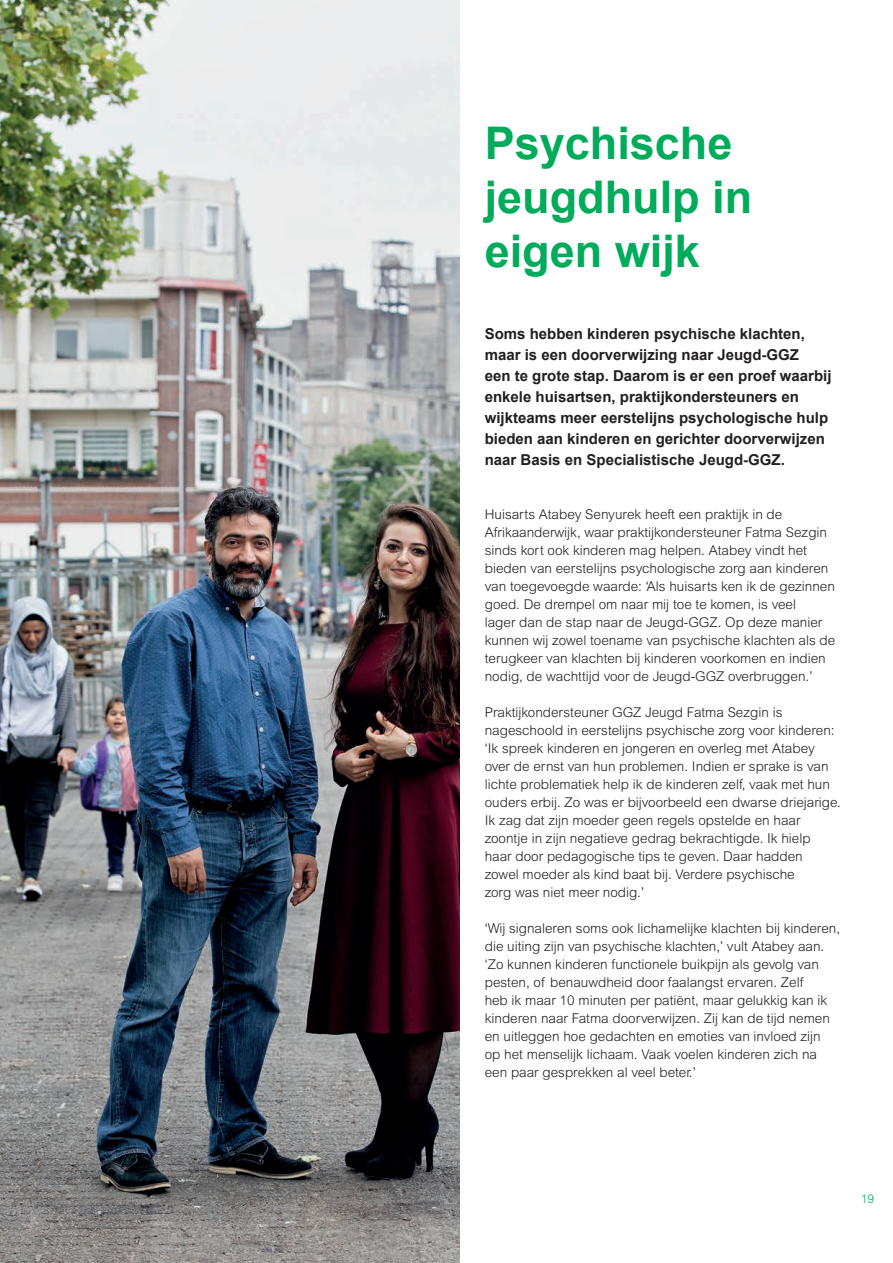
<style>
.page{position:relative;width:893px;height:1263px;background:#fff}
.page>*{position:absolute;margin:0;border:0;box-sizing:border-box;transform-origin:0 0}
.t1{font:700 45px/54px "Arial";color:#00ab5b}
.t2{font:700 15px/21px "Arial";color:#231f20}
.t3{font:300 13.5px/18px "Arial MT Std";color:#231f20}
.t4{font:300 12px "Arial MT Std";color:#00ab5b}
</style>
<div class="page">
<img style="left:0;top:0;width:459px;height:1263px">
<h1 class="t1" style="left:485px;top:118px;width:269px">Psychische jeugdhulp in eigen wijk</h1>
<p class="t2" style="left:485px;top:324px;width:348px">Soms hebben kinderen psychische klachten, maar is een doorverwijzing naar Jeugd-GGZ<br>een te grote stap. Daarom is er een proef waarbij enkele huisartsen, praktijkondersteuners en wijkteams meer eerstelijns psychologische hulp bieden aan kinderen en gerichter doorverwijzen naar Basis en Specialistische Jeugd-GGZ.</p>
<p class="t3" style="left:485px;top:506px;width:352px">Huisarts Atabey Senyurek heeft een praktijk in de Afrikaanderwijk, waar praktijkondersteuner Fatma Sezgin sinds kort ook kinderen mag helpen. Atabey vindt het bieden van eerstelijns psychologische zorg aan kinderen van toegevoegde waarde: ‘Als huisarts ken ik de gezinnen goed. De drempel om naar mij toe te komen, is veel<br>lager dan de stap naar de Jeugd-GGZ. Op deze manier kunnen wij zowel toename van psychische klachten als de terugkeer van klachten bij kinderen voorkomen en indien nodig, de wachttijd voor de Jeugd-GGZ overbruggen.’</p>
<p class="t3" style="left:485px;top:704px;width:358px">Praktijkondersteuner GGZ Jeugd Fatma Sezgin is nageschoold in eerstelijns psychische zorg voor kinderen: ‘Ik spreek kinderen en jongeren en overleg met Atabey over de ernst van hun problemen. Indien er sprake is van lichte problematiek help ik de kinderen zelf, vaak met hun ouders erbij. Zo was er bijvoorbeeld een dwarse driejarige.<br>Ik zag dat zijn moeder geen regels opstelde en haar zoontje in zijn negatieve gedrag bekrachtigde. Ik hielp haar door pedagogische tips te geven. Daar hadden<br>zowel moeder als kind baat bij. Verdere psychische<br>zorg was niet meer nodig.’</p>
<p class="t3" style="left:485px;top:919px;width:357px">‘Wij signaleren soms ook lichamelijke klachten bij kinderen, die uiting zijn van psychische klachten,’ vult Atabey aan. ‘Zo kunnen kinderen functionele buikpijn als gevolg van pesten, of benauwdheid door faalangst ervaren. Zelf<br>heb ik maar 10 minuten per patiënt, maar gelukkig kan ik kinderen naar Fatma doorverwijzen. Zij kan de tijd nemen en uitleggen hoe gedachten en emoties van invloed zijn<br>op het menselijk lichaam. Vaak voelen kinderen zich na een paar gesprekken al veel beter.’</p>
<p class="t4" style="left:861px;top:1192px;width:15px">19</p>
</div>
